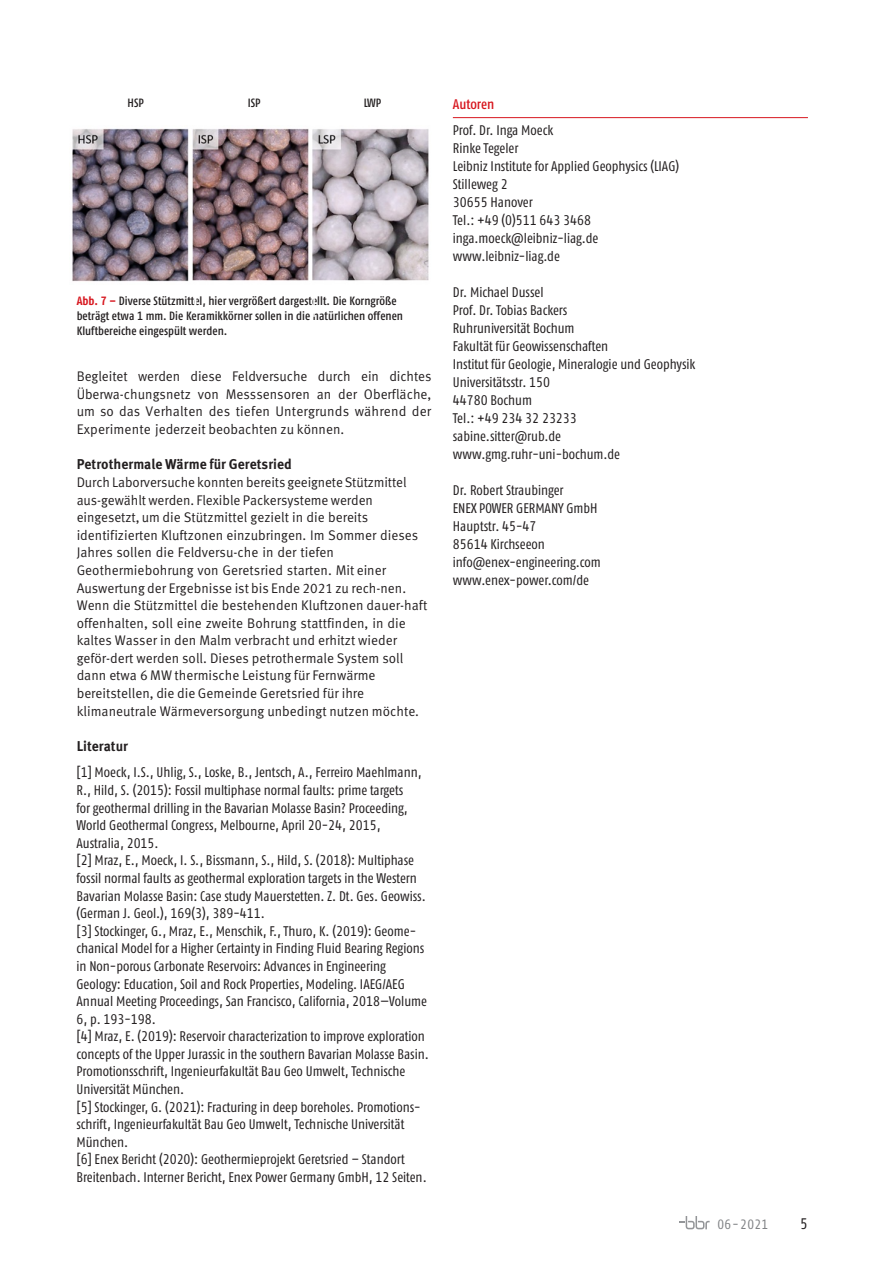
<style>
.page{position:relative;width:893px;height:1263px;background:#fff}
.page>*{position:absolute;margin:0;border:0;box-sizing:border-box;transform-origin:0 0}
.t1{font:condensed 15.3px "Fago OT";color:#231f20}
.t2{font:700 14.25px "Meta OT";color:#231f20;scale:.96 1}
.t3{font:condensed 13.95px/17.5px "Fago OT";color:#231f20}
.t4{font:13.95px/17.5px "Meta OT Norm";color:#231f20;scale:.95 1}
.t5{font:13.95px/17.5px "Meta OT Norm";color:#231f20;text-align:justify;scale:.96 1}
.t6{font:500 condensed 13.95px "Fago OT";color:#d7171f}
.t7{font:condensed 13.5px "Fago OT";letter-spacing:.03em;color:#808285}
.t8{font:500 condensed 12px/15px "Fago OT";color:#231f20}
.s1{font-weight:700;color:#d7171f}
</style>
<div class="page">
<svg style="left:679px;top:1216px;width:31px;height:13px"></svg>
<hr style="left:453px;top:117px;width:355px;height:1px;background:#d7171f">
<img style="left:72px;top:128px;width:357px;height:154px">
<p class="t8" style="left:128px;top:96px;width:18px">HSP</p>
<p class="t8" style="left:248px;top:96px;width:14px">ISP</p>
<p class="t8" style="left:364px;top:96px;width:19px">LWP</p>
<p class="t8" style="left:77px;top:293px;width:328px"><span class="s1">Abb. 7 –</span> Diverse Stützmittel, hier vergrößert dargestellt. Die Korngröße beträgt etwa 1 mm. Die Keramikkörner sollen in die natürlichen offenen<br>Kluftbereiche eingespült werden.</p>
<p class="t5" style="left:77px;top:368px;width:371px">Begleitet werden diese Feldversuche durch ein dichtes Überwa-chungsnetz von Messsensoren an der Oberfläche, um so das Verhalten des tiefen Untergrunds während der Experimente jederzeit beobachten zu können.</p>
<p class="t2" style="left:77px;top:456px;width:226px">Petrothermale Wärme für Geretsried</p>
<p class="t4" style="left:77px;top:474px;width:371px">Durch Laborversuche konnten bereits geeignete Stützmittel aus-gewählt werden. Flexible Packersysteme werden eingesetzt, um die Stützmittel gezielt in die bereits identifizierten Kluftzonen einzubringen. Im Sommer dieses Jahres sollen die Feldversu-che in der tiefen Geothermiebohrung von Geretsried starten. Mit einer Auswertung der Ergebnisse ist bis Ende 2021 zu rech-nen.<br>Wenn die Stützmittel die bestehenden Kluftzonen dauer-haft offenhalten, soll eine zweite Bohrung stattfinden, in die kaltes Wasser in den Malm verbracht und erhitzt wieder geför-dert werden soll. Dieses petrothermale System soll dann etwa 6 MW thermische Leistung für Fernwärme bereitstellen, die die Gemeinde Geretsried für ihre klimaneutrale Wärmeversorgung unbedingt nutzen möchte.</p>
<p class="t2" style="left:77px;top:737px;width:55px">Literatur</p>
<p class="t3" style="left:77px;top:764px;width:354px">[1] Moeck, I.S., Uhlig, S., Loske, B., Jentsch, A., Ferreiro Maehlmann, R., Hild, S. (2015): Fossil multiphase normal faults: prime targets<br>for geothermal drilling in the Bavarian Molasse Basin? Proceeding, World Geothermal Congress, Melbourne, April 20-24, 2015, Australia, 2015.<br>[2] Mraz, E., Moeck, I. S., Bissmann, S., Hild, S. (2018): Multiphase fossil normal faults as geothermal exploration targets in the Western Bavarian Molasse Basin: Case study Mauerstetten. Z. Dt. Ges. Geowiss. (German J. Geol.), 169(3), 389-411.<br>[3] Stockinger, G., Mraz, E., Menschik, F., Thuro, K. (2019): Geome&shy;chanical Model for a Higher Certainty in Finding Fluid Bearing Regions in Non-porous Carbonate Reservoirs: Advances in Engineering Geology: Education, Soil and Rock Properties, Modeling. IAEG/AEG Annual Meeting Proceedings, San Francisco, California, 2018—Volume 6, p. 193-198.<br>[4] Mraz, E. (2019): Reservoir characterization to improve exploration concepts of the Upper Jurassic in the southern Bavarian Molasse Basin.<br>Promotionsschrift, Ingenieurfakultät Bau Geo Umwelt, Technische Universität München.<br>[5] Stockinger, G. (2021): Fracturing in deep boreholes. Promotions&shy;schrift, Ingenieurfakultät Bau Geo Umwelt, Technische Universität München.<br>[6] Enex Bericht (2020): Geothermieprojekt Geretsried – Standort Breitenbach. Interner Bericht, Enex Power Germany GmbH, 12 Seiten.</p>
<p class="t6" style="left:453px;top:96px;width:43px">Autoren</p>
<p class="t3" style="left:453px;top:122px;width:228px;line-height:18px">Prof. Dr. Inga Moeck<br>Rinke Tegeler<br>Leibniz Institute for Applied Geophysics (LIAG)<br>Stilleweg 2<br>30655 Hanover<br>Tel.: +49 (0)511 643 3468 inga.moeck@leibniz-liag.de www.leibniz-liag.de</p>
<p class="t3" style="left:453px;top:283px;width:244px;line-height:18px">Dr. Michael Dussel<br>Prof. Dr. Tobias Backers<br>Ruhruniversität Bochum<br>Fakultät für Geowissenschaften<br>Institut für Geologie, Mineralogie und Geophysik<br>Universitätsstr. 150<br>44780 Bochum<br>Tel.: +49 234 32 23233<br>sabine.sitter@rub.de www.gmg.ruhr-uni-bochum.de</p>
<p class="t3" style="left:453px;top:481px;width:149px;line-height:18px">Dr. Robert Straubinger<br>ENEX POWER GERMANY GmbH<br>Hauptstr. 45-47<br>85614 Kirchseeon info@enex-engineering.com www.enex-power.com/de</p>
<p class="t7" style="left:718px;top:1216px;width:52px">06-2021</p>
<p class="t1" style="left:800px;top:1215px;width:9px">5</p>
</div>
